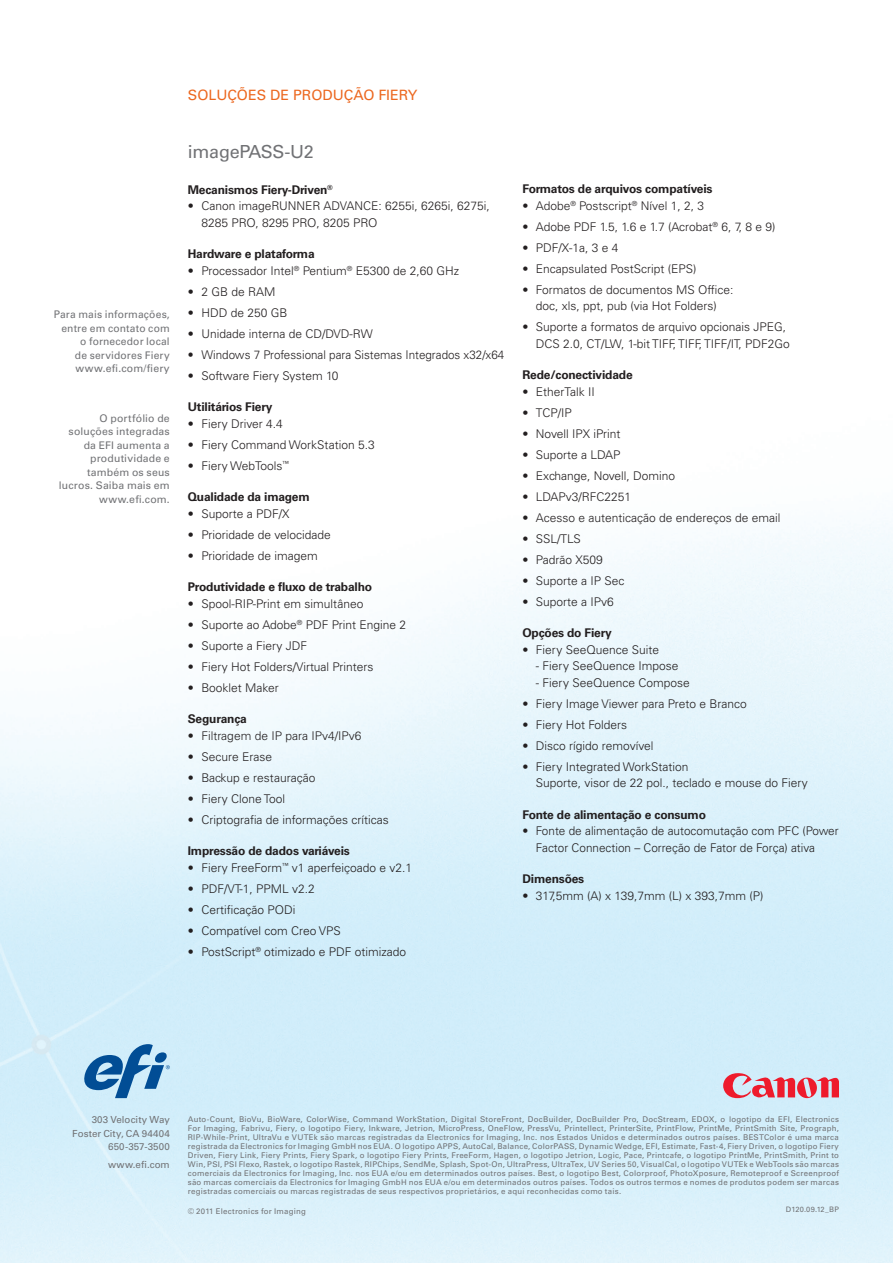
<style>
.page{position:relative;width:893px;height:1263px;background:#fff}
.page>*{position:absolute;margin:0;border:0;box-sizing:border-box;transform-origin:0 0}
.Body_Headline{font:18px "Univers LT Std";letter-spacing:-.015em;color:#717275}
.t1{font:14.25px "Univers LT Std";color:#ec6820}
.t2{font:300 12px/16.5px "Univers LT Std";color:#231f20}
.Body_SubHead{font:700 12px "Univers LT Std";letter-spacing:-.015em;color:#231f20}
.t3{font:10.5px/13.5px "Univers LT Std";letter-spacing:.015em;color:#717275;text-align:right}
.t4{font:9.75px/13.5px "Univers LT Std";letter-spacing:.01em;color:#717275;text-align:right}
.t5{font:7.8px/9px "Univers LT Std";letter-spacing:.025em;color:#717275;text-align:justify}
.t6{font:7.5px "Univers LT Std";letter-spacing:.015em;color:#717275}
</style>
<div class="page">
<svg style="left:82px;top:1044px;width:88px;height:54px;background:#7cabd0"></svg>
<svg style="left:723px;top:1073px;width:116px;height:25px;background:#de8897"></svg>
<p class="t3" style="left:54px;top:308px;width:117px">Para mais informações, entre em contato com o fornecedor local<br>de servidores Fiery www.efi.com/fiery</p>
<p class="t3" style="left:59px;top:411px;width:112px">O portfólio de soluções integradas da EFI aumenta a produtividade e também os seus lucros. Saiba mais em www.efi.com.</p>
<p class="t1" style="left:188px;top:87px;width:231px">SOLUÇÕES DE PRODUÇÃO FIERY</p>
<p class="Body_Headline" style="left:188px;top:141px;width:127px">imagePASS-U2</p>
<p class="Body_SubHead" style="left:188px;top:182px;width:147px">Mecanismos Fiery-Driven<sup>®</sup></p>
<p class="t2" style="left:201px;top:198px;width:290px;text-indent:-14px">• Canon imageRUNNER ADVANCE: 6255i, 6265i, 6275i,<br>8285 PRO, 8295 PRO, 8205 PRO</p>
<p class="Body_SubHead" style="left:188px;top:247px;width:128px">Hardware e plataforma</p>
<p class="t2" style="left:188px;top:262px;width:273px">• Processador Intel<sup>®</sup> Pentium<sup>®</sup> E5300 de 2,60 GHz</p>
<p class="t2" style="left:188px;top:283px;width:89px">• 2 GB de RAM</p>
<p class="t2" style="left:188px;top:304px;width:101px">• HDD de 250 GB</p>
<p class="t2" style="left:188px;top:325px;width:186px">• Unidade interna de CD/DVD-RW</p>
<p class="t2" style="left:188px;top:346px;width:318px">• Windows 7 Professional para Sistemas Integrados x32/x64</p>
<p class="t2" style="left:188px;top:367px;width:152px">• Software Fiery System 10</p>
<p class="Body_SubHead" style="left:188px;top:400px;width:86px">Utilitários Fiery</p>
<p class="t2" style="left:188px;top:415px;width:97px">• Fiery Driver 4.4</p>
<p class="t2" style="left:188px;top:436px;width:188px">• Fiery Command WorkStation 5.3</p>
<p class="t2" style="left:188px;top:457px;width:103px">• Fiery WebTools<sup>™</sup></p>
<p class="Body_SubHead" style="left:188px;top:490px;width:123px">Qualidade da imagem</p>
<p class="t2" style="left:188px;top:505px;width:103px">• Suporte a PDF/X</p>
<p class="t2" style="left:188px;top:526px;width:145px">• Prioridade de velocidade</p>
<p class="t2" style="left:188px;top:547px;width:131px">• Prioridade de imagem</p>
<p class="Body_SubHead" style="left:188px;top:580px;width:186px">Produtividade e fluxo de trabalho</p>
<p class="t2" style="left:188px;top:595px;width:177px">• Spool-RIP-Print em simultâneo</p>
<p class="t2" style="left:188px;top:616px;width:220px">• Suporte ao Adobe<sup>®</sup> PDF Print Engine 2</p>
<p class="t2" style="left:188px;top:637px;width:121px">• Suporte a Fiery JDF</p>
<p class="t2" style="left:188px;top:658px;width:187px">• Fiery Hot Folders/Virtual Printers</p>
<p class="t2" style="left:188px;top:679px;width:93px">• Booklet Maker</p>
<p class="Body_SubHead" style="left:188px;top:712px;width:61px">Segurança</p>
<p class="t2" style="left:188px;top:727px;width:175px">• Filtragem de IP para IPv4/IPv6</p>
<p class="t2" style="left:188px;top:748px;width:86px">• Secure Erase</p>
<p class="t2" style="left:188px;top:769px;width:129px">• Backup e restauração</p>
<p class="t2" style="left:188px;top:790px;width:99px">• Fiery Clone Tool</p>
<p class="t2" style="left:188px;top:811px;width:203px">• Criptografia de informações críticas</p>
<p class="Body_SubHead" style="left:188px;top:844px;width:164px">Impressão de dados variáveis</p>
<p class="t2" style="left:188px;top:859px;width:226px">• Fiery FreeForm<sup>™</sup> v1 aperfeiçoado e v2.1</p>
<p class="t2" style="left:188px;top:880px;width:129px">• PDF/VT-1, PPML v2.2</p>
<p class="t2" style="left:188px;top:901px;width:109px">• Certificação PODi</p>
<p class="t2" style="left:188px;top:922px;width:155px">• Compatível com Creo VPS</p>
<p class="t2" style="left:188px;top:943px;width:220px">• PostScript<sup>®</sup> otimizado e PDF otimizado</p>
<p class="Body_SubHead" style="left:522px;top:182px;width:192px">Formatos de arquivos compatíveis</p>
<p class="t2" style="left:522px;top:197px;width:183px">• Adobe<sup>®</sup> Postscript<sup>®</sup> Nível 1, 2, 3</p>
<p class="t2" style="left:522px;top:218px;width:255px">• Adobe PDF 1.5, 1.6 e 1.7 (Acrobat<sup>®</sup> 6, 7, 8 e 9)</p>
<p class="t2" style="left:522px;top:239px;width:98px">• PDF/X-1a, 3 e 4</p>
<p class="t2" style="left:522px;top:260px;width:176px">• Encapsulated PostScript (EPS)</p>
<p class="t2" style="left:522px;top:281px;width:213px;text-align:center">• Formatos de documentos MS Office: doc, xls, ppt, pub (via Hot Folders)</p>
<p class="t2" style="left:536px;top:319px;width:255px;text-indent:-14px">• Suporte a formatos de arquivo opcionais JPEG,<br>DCS 2.0, CT/LW, 1-bit TIFF, TIFF, TIFF/IT, PDF2Go</p>
<p class="Body_SubHead" style="left:522px;top:368px;width:112px">Rede/conectividade</p>
<p class="t2" style="left:522px;top:383px;width:74px">• EtherTalk II</p>
<p class="t2" style="left:522px;top:404px;width:51px">• TCP/IP</p>
<p class="t2" style="left:522px;top:425px;width:100px">• Novell IPX iPrint</p>
<p class="t2" style="left:522px;top:446px;width:100px">• Suporte a LDAP</p>
<p class="t2" style="left:522px;top:467px;width:154px">• Exchange, Novell, Domino</p>
<p class="t2" style="left:522px;top:488px;width:110px">• LDAPv3/RFC2251</p>
<p class="t2" style="left:522px;top:509px;width:260px">• Acesso e autenticação de endereços de email</p>
<p class="t2" style="left:522px;top:530px;width:60px">• SSL/TLS</p>
<p class="t2" style="left:522px;top:551px;width:82px">• Padrão X509</p>
<p class="t2" style="left:522px;top:572px;width:104px">• Suporte a IP Sec</p>
<p class="t2" style="left:522px;top:593px;width:93px">• Suporte a IPv6</p>
<p class="Body_SubHead" style="left:522px;top:626px;width:91px">Opções do Fiery</p>
<p class="t2" style="left:522px;top:641px;width:138px">• Fiery SeeQuence Suite</p>
<p class="t2" style="left:536px;top:658px;width:144px">- Fiery SeeQuence Impose</p>
<p class="t2" style="left:536px;top:674px;width:155px">- Fiery SeeQuence Compose</p>
<p class="t2" style="left:522px;top:695px;width:226px">• Fiery Image Viewer para Preto e Branco</p>
<p class="t2" style="left:522px;top:716px;width:106px">• Fiery Hot Folders</p>
<p class="t2" style="left:522px;top:737px;width:133px">• Disco rígido removível</p>
<p class="t2" style="left:536px;top:758px;width:273px;text-indent:-14px">• Fiery Integrated WorkStation<br>Suporte, visor de 22 pol., teclado e mouse do Fiery</p>
<p class="Body_SubHead" style="left:522px;top:807px;width:185px">Fonte de alimentação e consumo</p>
<p class="t2" style="left:536px;top:823px;width:304px;text-indent:-14px">• Fonte de alimentação de autocomutação com PFC (Power<br>Factor Connection – Correção de Fator de Força) ativa</p>
<p class="Body_SubHead" style="left:522px;top:872px;width:63px">Dimensões</p>
<p class="t2" style="left:522px;top:887px;width:242px">• 317,5mm (A) x 139,7mm (L) x 393,7mm (P)</p>
<p class="t4" style="left:72px;top:1113px;width:99px">303 Velocity Way<br>Foster City, CA 94404<br>650-357-3500</p>
<p class="t4" style="left:108px;top:1158px;width:63px">www.efi.com</p>
<p class="t5" style="left:188px;top:1114px;width:653px">Auto-Count, BioVu, BioWare, ColorWise, Command WorkStation, Digital StoreFront, DocBuilder, DocBuilder Pro, DocStream, EDOX, o logotipo da EFI, Electronics For Imaging, Fabrivu, Fiery, o logotipo Fiery, Inkware, Jetrion, MicroPress, OneFlow, PressVu, Printellect, PrinterSite, PrintFlow, PrintMe, PrintSmith Site, Prograph, RIP-While-Print, UltraVu e VUTEk são marcas registradas da Electronics for Imaging, Inc. nos Estados Unidos e determinados outros países. BESTColor é uma marca registrada da Electronics for Imaging GmbH nos EUA. O logotipo APPS, AutoCal, Balance, ColorPASS, Dynamic Wedge, EFI, Estimate, Fast-4, Fiery Driven, o logotipo Fiery Driven, Fiery Link, Fiery Prints, Fiery Spark, o logotipo Fiery Prints, FreeForm, Hagen, o logotipo Jetrion, Logic, Pace, Printcafe, o logotipo PrintMe, PrintSmith, Print to Win, PSI, PSI Flexo, Rastek, o logotipo Rastek, RIPChips, SendMe, Splash, Spot-On, UltraPress, UltraTex, UV Series 50, VisualCal, o logotipo VUTEk e WebTools são marcas comerciais da Electronics for Imaging, Inc. nos EUA e/ou em determinados outros países. Best, o logotipo Best, Colorproof, PhotoXposure, Remoteproof e Screenproof são marcas comerciais da Electronics for Imaging GmbH nos EUA e/ou em determinados outros países. Todos os outros termos e nomes de produtos podem ser marcas registradas comerciais ou marcas registradas de seus respectivos proprietários, e aqui reconhecidas como tais.</p>
<p class="t5" style="left:188px;top:1207px;width:120px">© 2011 Electronics for Imaging</p>
<p class="t6" style="left:786px;top:1204px;width:55px">D120.09.12_BP</p>
</div>
